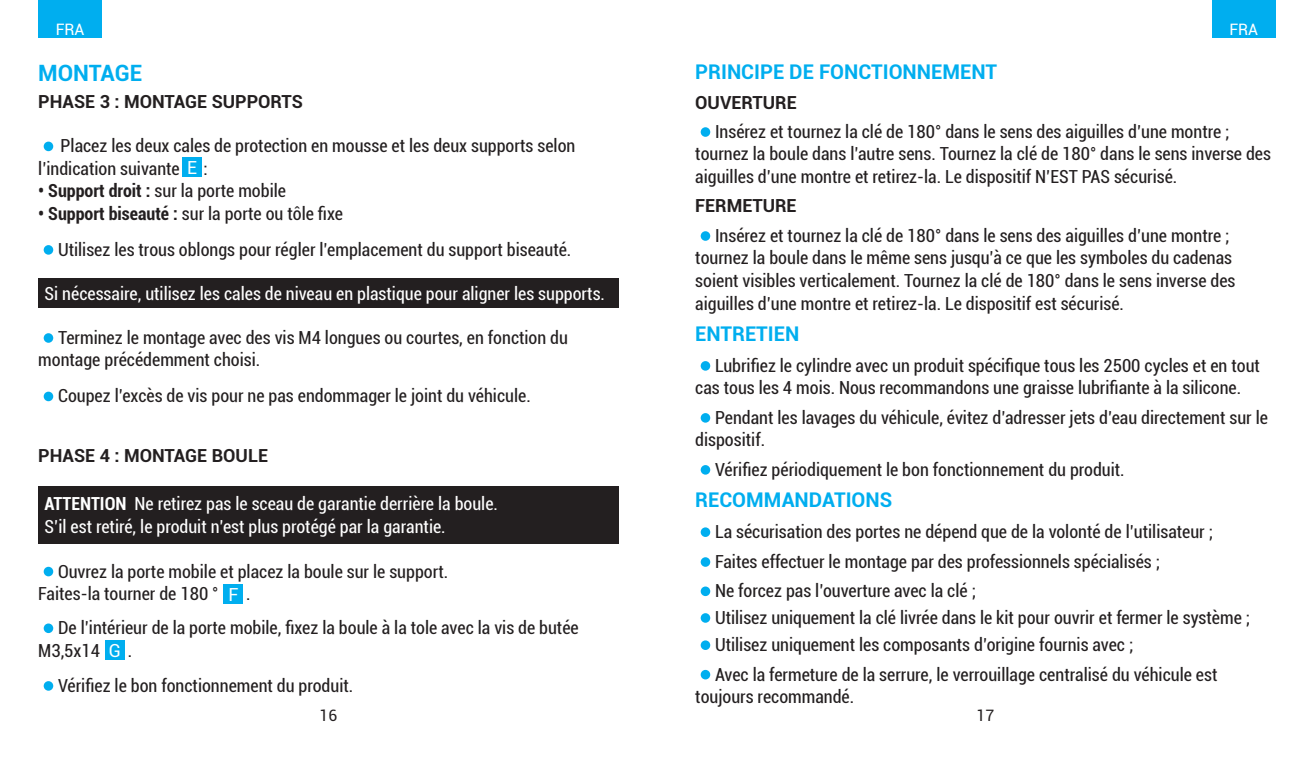
<style>
.page{position:relative;width:1314px;height:766px;background:#fff}
.page>*{position:absolute;margin:0;border:0;box-sizing:border-box;transform-origin:0 0}
.t1{font:700 22.5px "Roboto";letter-spacing:-.005em;color:#00aeef}
.t2{font:700 20.25px "Roboto";color:#00aeef}
.t3{font:condensed 18px/22.5px "Roboto";color:#231f20}
.t4{font:condensed 18px/22.5px "Roboto";color:#fff}
.t5{font:700 18px "Roboto";color:#231f20}
.t6{font:18px "Roboto";color:#fff}
.t7{font:15.75px "Roboto";color:#fff}
.t8{font:15.75px "Roboto";color:#231f20}
.s1{font-stretch:normal;color:#fff}
.s2{font-weight:700}
.s3{font-stretch:condensed;color:#231f20}
</style>
<div class="page">
<div style="left:38px;top:0;width:64px;height:38px;background:#00aeef"></div>
<div style="left:1212px;top:0;width:64px;height:38px;background:#00aeef"></div>
<div style="left:38px;top:278px;width:581px;height:30px;background:#231f20"></div>
<div style="left:38px;top:486px;width:581px;height:57px;background:#231f20"></div>
<div style="left:44px;top:245px;width:9px;height:9px;background:#00aeef;border-radius:50%"></div>
<div style="left:44px;top:333px;width:9px;height:9px;background:#00aeef;border-radius:50%"></div>
<div style="left:44px;top:391px;width:9px;height:10px;background:#00aeef;border-radius:50%"></div>
<div style="left:44px;top:681px;width:9px;height:9px;background:#00aeef;border-radius:50%"></div>
<div style="left:701px;top:127px;width:9px;height:10px;background:#00aeef;border-radius:50%"></div>
<div style="left:701px;top:361px;width:9px;height:9px;background:#00aeef;border-radius:50%"></div>
<div style="left:701px;top:527px;width:9px;height:10px;background:#00aeef;border-radius:50%"></div>
<div style="left:701px;top:413px;width:9px;height:9px;background:#00aeef;border-radius:50%"></div>
<div style="left:701px;top:557px;width:9px;height:9px;background:#00aeef;border-radius:50%"></div>
<div style="left:701px;top:465px;width:9px;height:9px;background:#00aeef;border-radius:50%"></div>
<div style="left:701px;top:586px;width:9px;height:10px;background:#00aeef;border-radius:50%"></div>
<div style="left:701px;top:613px;width:9px;height:9px;background:#00aeef;border-radius:50%"></div>
<div style="left:701px;top:640px;width:9px;height:9px;background:#00aeef;border-radius:50%"></div>
<div style="left:701px;top:669px;width:9px;height:10px;background:#00aeef;border-radius:50%"></div>
<div style="left:701px;top:231px;width:9px;height:10px;background:#00aeef;border-radius:50%"></div>
<div style="left:44px;top:566px;width:9px;height:10px;background:#00aeef;border-radius:50%"></div>
<div style="left:224px;top:584px;width:19px;height:19px;background:#00aeef"></div>
<div style="left:44px;top:623px;width:9px;height:10px;background:#00aeef;border-radius:50%"></div>
<div style="left:105px;top:640px;width:19px;height:19px;background:#00aeef"></div>
<div style="left:44px;top:141px;width:9px;height:10px;background:#00aeef;border-radius:50%"></div>
<div style="left:182px;top:157px;width:20px;height:19px;background:#00aeef"></div>
<p class="t7" style="left:56px;top:18px;width:30px">FRA</p>
<p class="t7" style="left:1229px;top:18px;width:30px">FRA</p>
<p class="t1" style="left:38px;top:57px;width:106px">MONTAGE</p>
<p class="t2" style="left:695px;top:57px;width:303px">PRINCIPE DE FONCTIONNEMENT</p>
<p class="t5" style="left:38px;top:89px;width:266px">PHASE 3 : MONTAGE SUPPORTS</p>
<p class="t3" style="left:38px;top:134px;width:539px;text-indent:22px">Placez les deux cales de protection en mousse et les deux supports selon l’indication suivante <span class="s1">E</span> :</p>
<p class="t3" style="left:38px;top:179px;width:249px"><span class="s2">• Support droit :</span> sur la porte mobile</p>
<p class="t3" style="left:38px;top:201px;width:306px"><span class="s2">• Support biseauté :</span> sur la porte ou tôle fixe</p>
<p class="t3" style="left:58px;top:237px;width:515px">Utilisez les trous oblongs pour régler l’emplacement du support biseauté.</p>
<p class="t4" style="left:45px;top:281px;width:562px">Si nécessaire, utilisez les cales de niveau en plastique pour aligner les supports.</p>
<p class="t3" style="left:38px;top:325px;width:531px;text-indent:20px">Terminez le montage avec des vis M4 longues ou courtes, en fonction du montage précédemment choisi.</p>
<p class="t3" style="left:58px;top:384px;width:474px">Coupez l’excès de vis pour ne pas endommager le joint du véhicule.</p>
<p class="t5" style="left:38px;top:443px;width:231px">PHASE 4 : MONTAGE BOULE</p>
<p class="t4" style="left:45px;top:492px;width:455px"><span class="s2">ATTENTION</span> Ne retirez pas le sceau de garantie derrière la boule.<br>S’il est retiré, le produit n’est plus protégé par la garantie.</p>
<p class="t3" style="left:38px;top:559px;width:411px;text-indent:20px">Ouvrez la porte mobile et placez la boule sur le support.<br>Faites-la tourner de 180 °</p>
<p class="t3" style="left:58px;top:576px;width:522px;line-height:33.5px;text-indent:170px"><span class="s1">F</span> .<br>De l’intérieur de la porte mobile, fixez la boule à la tole avec la vis de butée</p>
<p class="t3" style="left:38px;top:638px;width:63px">M3,5x14</p>
<p class="t6" style="left:109px;top:637px;width:25px">G <span class="s3">.</span></p>
<p class="t3" style="left:58px;top:673px;width:297px">Vérifiez le bon fonctionnement du produit.</p>
<p class="t5" style="left:695px;top:89px;width:103px">OUVERTURE</p>
<p class="t3" style="left:695px;top:120px;width:577px;text-indent:20px">Insérez et tournez la clé de 180° dans le sens des aiguilles d’une montre ; tournez la boule dans l’autre sens. Tournez la clé de 180° dans le sens inverse des aiguilles d’une montre et retirez-la. Le dispositif N’EST PAS sécurisé.</p>
<p class="t5" style="left:695px;top:193px;width:103px">FERMETURE</p>
<p class="t3" style="left:695px;top:223px;width:542px;text-indent:20px">Insérez et tournez la clé de 180° dans le sens des aiguilles d’une montre ; tournez la boule dans le même sens jusqu’à ce que les symboles du cadenas soient visibles verticalement. Tournez la clé de 180° dans le sens inverse des aiguilles d’une montre et retirez-la. Le dispositif est sécurisé.</p>
<p class="t2" style="left:695px;top:319px;width:106px">ENTRETIEN</p>
<p class="t3" style="left:695px;top:353px;width:566px;text-indent:20px">Lubrifiez le cylindre avec un produit spécifique tous les 2500 cycles et en tout cas tous les 4 mois. Nous recommandons une graisse lubrifiante à la silicone.</p>
<p class="t3" style="left:695px;top:405px;width:574px;text-indent:20px">Pendant les lavages du véhicule, évitez d’adresser jets d’eau directement sur le dispositif.</p>
<p class="t3" style="left:715px;top:457px;width:411px">Vérifiez périodiquement le bon fonctionnement du produit.</p>
<p class="t2" style="left:695px;top:485px;width:199px">RECOMMANDATIONS</p>
<p class="t3" style="left:715px;top:519px;width:499px">La sécurisation des portes ne dépend que de la volonté de l’utilisateur ;</p>
<p class="t3" style="left:715px;top:549px;width:446px">Faites effectuer le montage par des professionnels spécialisés ;</p>
<p class="t3" style="left:715px;top:576px;width:536px;line-height:27px">Ne forcez pas l’ouverture avec la clé ;<br>Utilisez uniquement la clé livrée dans le kit pour ouvrir et fermer le système ;<br>Utilisez uniquement les composants d’origine fournis avec ;</p>
<p class="t3" style="left:695px;top:662px;width:524px;text-indent:20px">Avec la fermeture de la serrure, le verrouillage centralisé du véhicule est toujours recommandé.</p>
<p class="t8" style="left:320px;top:704px;width:19px">16</p>
<p class="t8" style="left:977px;top:704px;width:19px">17</p>
</div>
